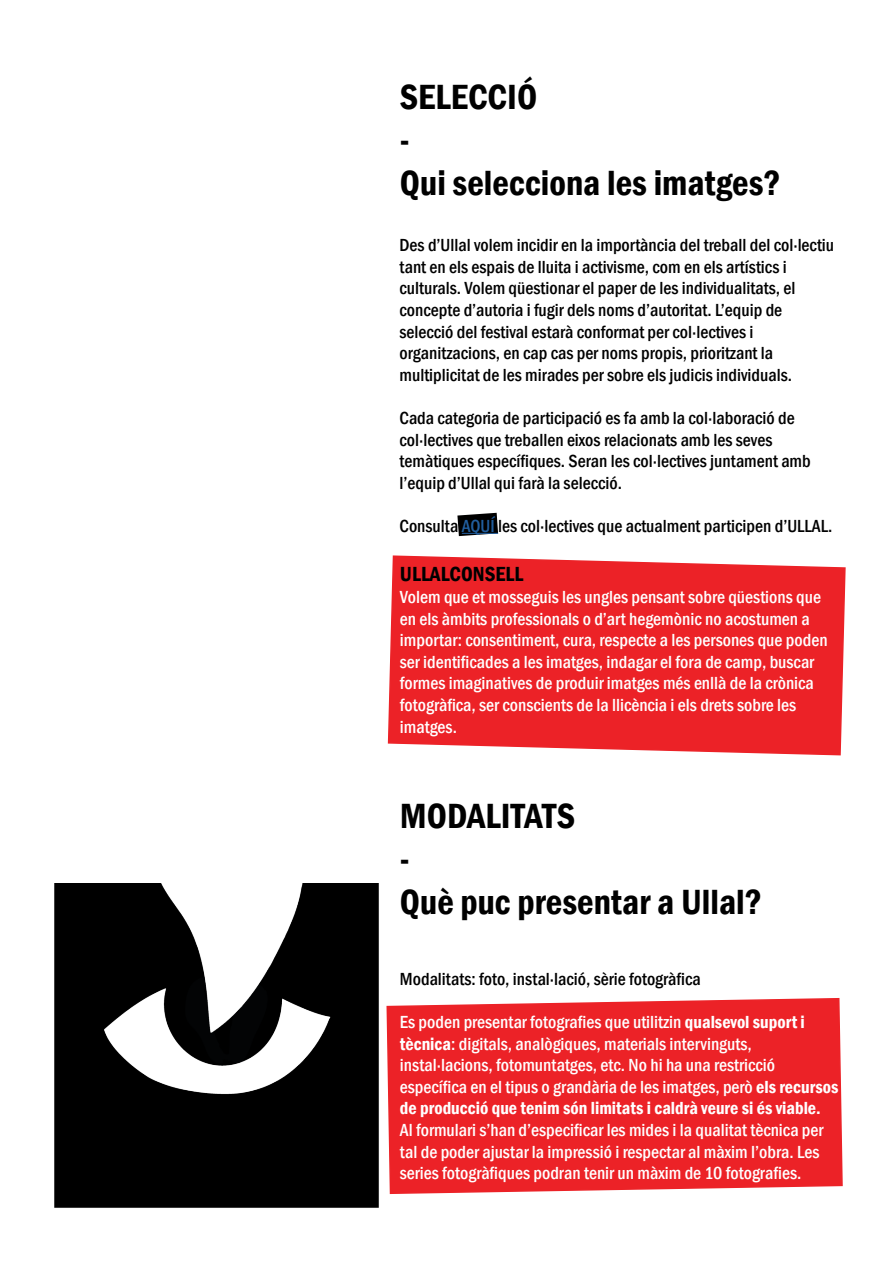
<style>
.page{position:relative;width:893px;height:1263px;background:#fff}
.page>*{position:absolute;margin:0;border:0;box-sizing:border-box;transform-origin:0 0}
.t1{font:600 condensed 36px/43.2px "Franklin Gothic";color:#000}
.t2{font:600 condensed 21px "Franklin Gothic";color:#000}
.t3{font:500 condensed 18px/21.6px "Franklin Gothic";color:#fff}
.t4{font:500 condensed 18px/21.6px "Franklin Gothic";color:#000}
.s1{color:#215e9e}
.s2{font-weight:600}
</style>
<div class="page">
<div style="left:386px;top:998px;width:457px;height:196px;background:#ec2227"></div>
<svg style="left:387px;top:555px;width:459px;height:201px;background:#ed3237"></svg>
<svg style="left:457px;top:513px;width:41px;height:23px"></svg>
<hr style="left:462px;top:533px;width:36px;height:1px;background:#215e9e">
<img style="left:54px;top:884px;width:325px;height:324px">
<h1 class="t1" style="left:400px;top:75px;width:382px">SELECCIÓ<br>-<br>Qui selecciona les imatges?</h1>
<p class="t4" style="left:400px;top:234px;width:436px">Des d’Ullal volem incidir en la importància del treball del col·lectiu tant en els espais de lluita i activisme, com en els artístics i culturals. Volem qüestionar el paper de les individualitats, el concepte d’autoria i fugir dels noms d’autoritat. L’equip de selecció del festival estarà conformat per col·lectives i organitzacions, en cap cas per noms propis, prioritzant la multiplicitat de les mirades per sobre els judicis individuals.</p>
<p class="t4" style="left:400px;top:407px;width:413px">Cada categoria de participació es fa amb la col·laboració de col·lectives que treballen eixos relacionats amb les seves temàtiques específiques. Seran les col·lectives juntament amb l’equip d’Ullal qui farà la selecció.</p>
<p class="t4" style="left:400px;top:515px;width:434px">Consulta <span class="s1">AQUÍ</span> les col·lectives que actualment participen d’ULLAL.</p>
<p class="t2" style="left:400px;top:560px;width:125px">ULLALCONSELL</p>
<p class="t3" style="left:400px;top:586px;width:429px">Volem que et mosseguis les ungles pensant sobre qüestions que en els àmbits professionals o d’art hegemònic no acostumen a importar: consentiment, cura, respecte a les persones que poden ser identificades a les imatges, indagar el fora de camp, buscar formes imaginatives de produir imatges més enllà de la crònica fotogràfica, ser conscients de la llicència i els drets sobre les imatges.</p>
<h1 class="t1" style="left:400px;top:794px;width:364px">MODALITATS<br>-<br>Què puc presentar a Ullal?</h1>
<p class="t4" style="left:400px;top:968px;width:302px">Modalitats: foto, instal·lació, sèrie fotogràfica</p>
<p class="t3" style="left:400px;top:1011px;width:440px">Es poden presentar fotografies que utilitzin <span class="s2">qualsevol suport i tècnica</span>: digitals, analògiques, materials intervinguts, instal·lacions, fotomuntatges, etc. No hi ha una restricció específica en el tipus o grandària de les imatges, però <span class="s2">els recursos de producció que tenim són limitats i caldrà veure si és viable.</span></p>
<p class="t3" style="left:400px;top:1119px;width:425px">Al formulari s’han d’especificar les mides i la qualitat tècnica per tal de poder ajustar la impressió i respectar al màxim l’obra. Les series fotogràfiques podran tenir un màxim de 10 fotografies.</p>
</div>
